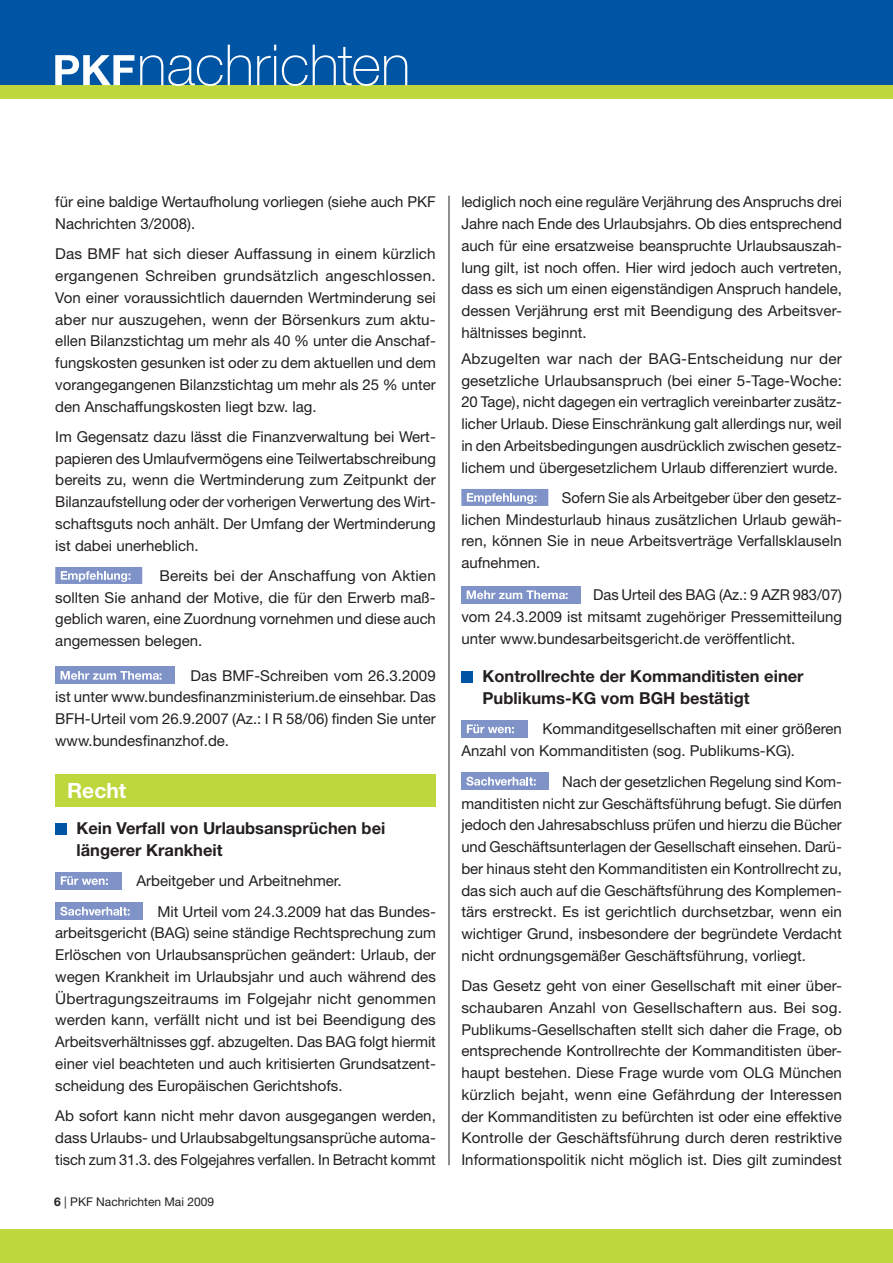
<style>
.page{position:relative;width:893px;height:1263px;background:#fff}
.page>*{position:absolute;margin:0;border:0;box-sizing:border-box;transform-origin:0 0}
.t1{font:700 21px "Helvetica Neue LT";color:#fff}
.t2{font:700 16.5px/21.8px "Helvetica Neue LT";color:#231f20}
.t3{font:15px/21.8px "Helvetica Neue LT";color:#231f20;text-align:justify}
.t4{font:12px "Helvetica Neue LT";color:#231f20}
.s1{font-weight:700}
</style>
<div class="page">
<svg style="left:55px;top:567px;width:87px;height:17px"></svg>
<div style="left:55px;top:667px;width:119px;height:17px;background:#8093c8"></div>
<svg style="left:61px;top:671px;width:100px;height:9px"></svg>
<div style="left:55px;top:775px;width:381px;height:32px;background:#bed73d"></div>
<div style="left:55px;top:823px;width:12px;height:11px;background:#0054a4"></div>
<div style="left:55px;top:872px;width:66px;height:17px;background:#8093c8"></div>
<svg style="left:61px;top:876px;width:47px;height:9px"></svg>
<div style="left:55px;top:903px;width:87px;height:17px;background:#8093c8"></div>
<svg style="left:60px;top:907px;width:70px;height:9px"></svg>
<svg style="left:461px;top:489px;width:87px;height:17px"></svg>
<div style="left:461px;top:586px;width:119px;height:17px;background:#8093c8"></div>
<svg style="left:467px;top:590px;width:101px;height:9px"></svg>
<div style="left:461px;top:671px;width:12px;height:11px;background:#0054a4"></div>
<div style="left:461px;top:720px;width:66px;height:17px;background:#8093c8"></div>
<svg style="left:467px;top:724px;width:47px;height:9px"></svg>
<div style="left:461px;top:773px;width:88px;height:17px;background:#8093c8"></div>
<svg style="left:466px;top:777px;width:70px;height:9px"></svg>
<hr style="left:449px;top:196px;width:1px;height:969px;background:#231f20">
<div style="left:0;top:0;width:893px;height:85px;background:#0054a4"></div>
<div style="left:0;top:1229px;width:893px;height:34px;background:#bed73d"></div>
<div style="left:0;top:85px;width:893px;height:14px;background:#bed73d"></div>
<svg style="left:140px;top:45px;width:111px;height:41px"></svg>
<svg style="left:257px;top:56px;width:14px;height:29px"></svg>
<hr style="left:274px;top:56px;width:2px;height:29px;background:#fff">
<svg style="left:282px;top:45px;width:125px;height:41px"></svg>
<svg style="left:55px;top:55px;width:79px;height:30px"></svg>
<p class="t3" style="left:55px;top:193px;width:382px">für eine baldige Wertaufholung vorliegen (siehe auch PKF<br>Nachrichten 3/2008).</p>
<p class="t3" style="left:55px;top:245px;width:382px">Das BMF hat sich dieser Auffassung in einem kürzlich ergangenen Schreiben grundsätzlich angeschlossen.<br>Von einer voraussichtlich dauernden Wertminderung sei aber nur auszugehen, wenn der Börsenkurs zum aktu&shy;ellen Bilanzstichtag um mehr als 40 % unter die Anschaf&shy;fungskosten gesunken ist oder zu dem aktuellen und dem vorangegangenen Bilanzstichtag um mehr als 25 % unter den Anschaffungskosten liegt bzw. lag.</p>
<p class="t3" style="left:55px;top:428px;width:382px">Im Gegensatz dazu lässt die Finanzverwaltung bei Wert&shy;papieren des Umlaufvermögens eine Teilwertabschreibung bereits zu, wenn die Wertminderung zum Zeitpunkt der Bilanzaufstellung oder der vorherigen Verwertung des Wirt&shy;schaftsguts noch anhält. Der Umfang der Wertminderung ist dabei unerheblich.</p>
<p class="t3" style="left:55px;top:567px;width:382px;text-indent:104px">Bereits bei der Anschaffung von Aktien sollten Sie anhand der Motive, die für den Erwerb maß&shy;geblich waren, eine Zuordnung vornehmen und diese auch angemessen belegen.</p>
<p class="t3" style="left:55px;top:666px;width:382px;text-indent:135px">Das BMF-Schreiben vom 26.3.2009 ist unter www.bundesfinanzministerium.de einsehbar. Das BFH-Urteil vom 26.9.2007 (Az.: I R 58/06) finden Sie unter www.bundesfinanzhof.de.</p>
<h1 class="t1" style="left:67px;top:783px;width:61px">Recht</h1>
<p class="t2" style="left:77px;top:819px;width:310px">Kein Verfall von Urlaubsansprüchen bei längerer Krankheit</p>
<p class="t3" style="left:157px;top:867px;width:280px;line-height:30.6px;text-indent:-21px">Arbeitgeber und Arbeitnehmer.<br>Mit Urteil vom 24.3.2009 hat das Bundes-</p>
<p class="t3" style="left:55px;top:924px;width:382px">arbeitsgericht (BAG) seine ständige Rechtsprechung zum Erlöschen von Urlaubsansprüchen geändert: Urlaub, der wegen Krankheit im Urlaubsjahr und auch während des Übertragungszeitraums im Folgejahr nicht genommen werden kann, verfällt nicht und ist bei Beendigung des Arbeitsverhältnisses ggf. abzugelten. Das BAG folgt hiermit einer viel beachteten und auch kritisierten Grundsatzent&shy;scheidung des Europäischen Gerichtshofs.</p>
<p class="t3" style="left:55px;top:1106px;width:382px">Ab sofort kann nicht mehr davon ausgegangen werden, dass Urlaubs- und Urlaubsabgeltungsansprüche automa&shy;tisch zum 31.3. des Folgejahres verfallen. In Betracht kommt</p>
<p class="t4" style="left:54px;top:1197px;width:161px"><span class="s1">6</span> | PKF Nachrichten Mai 2009</p>
<p class="t3" style="left:461px;top:193px;width:382px">lediglich noch eine reguläre Verjährung des Anspruchs drei Jahre nach Ende des Urlaubsjahrs. Ob dies entsprechend auch für eine ersatzweise beanspruchte Urlaubsauszah&shy;lung gilt, ist noch offen. Hier wird jedoch auch vertreten, dass es sich um einen eigenständigen Anspruch handele, dessen Verjährung erst mit Beendigung des Arbeitsver&shy;hältnisses beginnt.</p>
<p class="t3" style="left:461px;top:350px;width:382px">Abzugelten war nach der BAG-Entscheidung nur der gesetzliche Urlaubsanspruch (bei einer 5-Tage-Woche:<br>20 Tage), nicht dagegen ein vertraglich vereinbarter zusätz&shy;licher Urlaub. Diese Einschränkung galt allerdings nur, weil in den Arbeitsbedingungen ausdrücklich zwischen gesetz&shy;lichem und übergesetzlichem Urlaub differenziert wurde.</p>
<p class="t3" style="left:461px;top:489px;width:382px;text-indent:101px">Sofern Sie als Arbeitgeber über den gesetz&shy;lichen Mindesturlaub hinaus zusätzlichen Urlaub gewäh&shy;ren, können Sie in neue Arbeitsverträge Verfallsklauseln aufnehmen.</p>
<p class="t3" style="left:461px;top:586px;width:382px;text-indent:132px">Das Urteil des BAG (Az.: 9 AZR 983/07) vom 24.3.2009 ist mitsamt zugehöriger Pressemitteilung unter www.bundesarbeitsgericht.de veröffentlicht.</p>
<p class="t2" style="left:483px;top:668px;width:323px">Kontrollrechte der Kommanditisten einer<br>Publikums-KG vom BGH bestätigt</p>
<p class="t3" style="left:461px;top:720px;width:382px;text-indent:81px">Kommanditgesellschaften mit einer größeren<br>Anzahl von Kommanditisten (sog. Publikums-KG).</p>
<p class="t3" style="left:461px;top:772px;width:382px;text-indent:101px">Nach der gesetzlichen Regelung sind Kom&shy;manditisten nicht zur Geschäftsführung befugt. Sie dürfen jedoch den Jahresabschluss prüfen und hierzu die Bücher und Geschäftsunterlagen der Gesellschaft einsehen. Darü&shy;ber hinaus steht den Kommanditisten ein Kontrollrecht zu, das sich auch auf die Geschäftsführung des Komplemen&shy;tärs erstreckt. Es ist gerichtlich durchsetzbar, wenn ein wichtiger Grund, insbesondere der begründete Verdacht nicht ordnungsgemäßer Geschäftsführung, vorliegt.</p>
<p class="t3" style="left:461px;top:977px;width:382px">Das Gesetz geht von einer Gesellschaft mit einer über&shy;schaubaren Anzahl von Gesellschaftern aus. Bei sog.<br>Publikums-Gesellschaften stellt sich daher die Frage, ob entsprechende Kontrollrechte der Kommanditisten über&shy;haupt bestehen. Diese Frage wurde vom OLG München kürzlich bejaht, wenn eine Gefährdung der Interessen der Kommanditisten zu befürchten ist oder eine effektive Kontrolle der Geschäftsführung durch deren restriktive Informationspolitik nicht möglich ist. Dies gilt zumindest</p>
</div>
